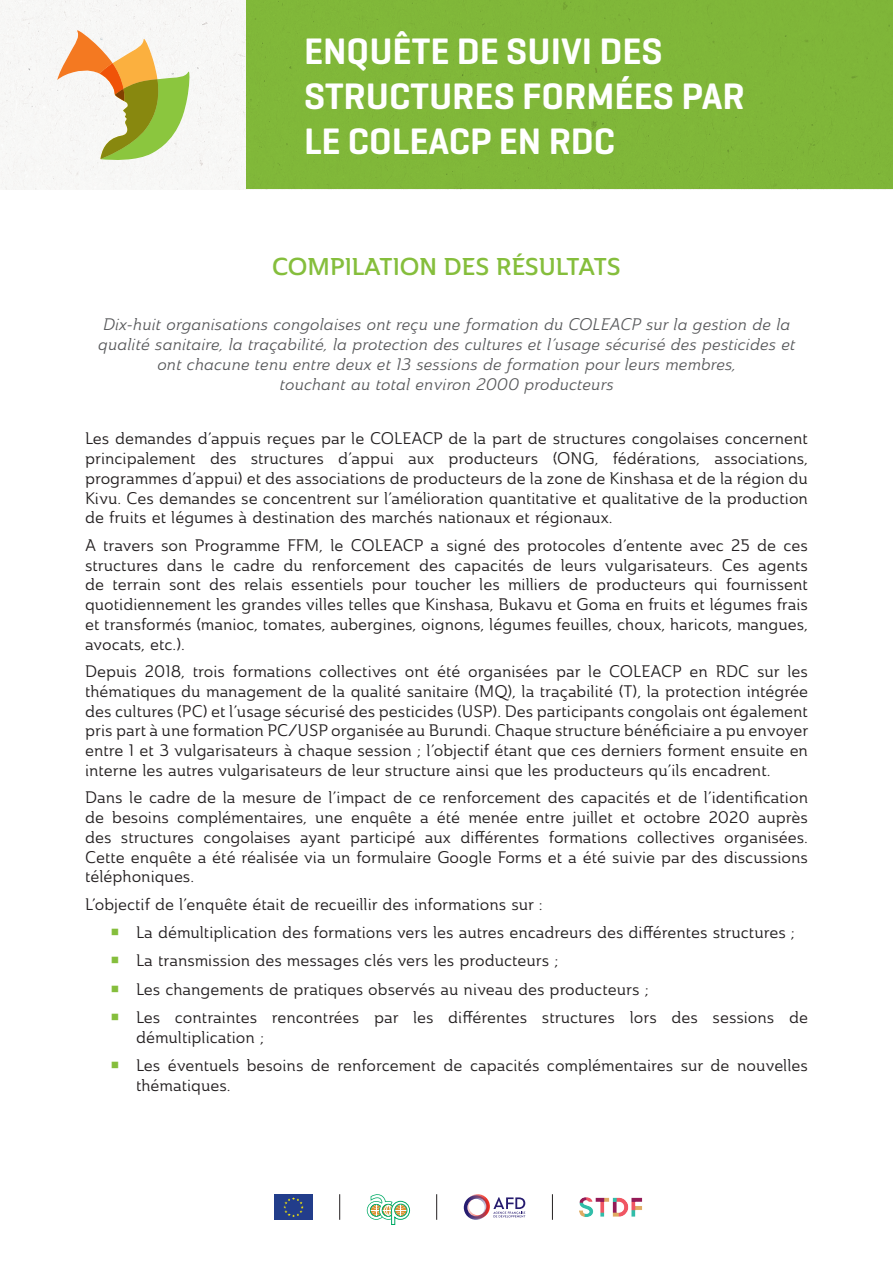
<style>
.page{position:relative;width:893px;height:1263px;background:#fff}
.page>*{position:absolute;margin:0;border:0;box-sizing:border-box;transform-origin:0 0}
.t1{font:600 37.5px/45px "Geogrotesque";color:#fff}
._1__Titre{font:24px "Ainslie Nor Dem";color:#85be3c}
.body{font:16.5px/19.8px "Ainslie Nor Reg";color:#231f20;text-align:justify}
.body-2{font:16.5px/19.8px "Ainslie Nor Reg It";color:#57585a;text-align:center}
</style>
<div class="page">
<div style="left:0;top:0;width:893px;height:189px;background:#f7f7f6"></div>
<div style="left:247px;top:0;width:646px;height:188px;background:#80b739"></div>
<svg style="left:57px;top:29px;width:132px;height:131px"></svg>
<svg style="left:464px;top:1194px;width:61px;height:26px"></svg>
<img style="left:274px;top:1194px;width:39px;height:26px">
<svg style="left:367px;top:1194px;width:43px;height:31px"></svg>
<svg style="left:436px;top:1194px;width:1px;height:26px"></svg>
<svg style="left:339px;top:1194px;width:1px;height:26px"></svg>
<svg style="left:552px;top:1194px;width:1px;height:26px"></svg>
<img style="left:579px;top:1197px;width:63px;height:20px">
<p class="t1" style="left:304px;top:28px;width:442px">ENQUÊTE DE SUIVI DES<br>STRUCTURES FORMÉES PAR</p>
<p class="t1" style="left:304px;top:118px;width:313px">LE COLEACP EN RDC</p>
<p class="_1__Titre" style="left:272px;top:251px;width:350px">COMPILATION DES RÉSULTATS</p>
<p class="body-2" style="left:98px;top:315px;width:699px">Dix-huit organisations congolaises ont reçu une formation du COLEACP sur la gestion de la qualité sanitaire, la traçabilité, la protection des cultures et l’usage sécurisé des pesticides et ont chacune tenu entre deux et 13 sessions de formation pour leurs membres,<br>touchant au total environ 2000 producteurs</p>
<p class="body" style="left:85px;top:428px;width:724px">Les demandes d’appuis reçues par le COLEACP de la part de structures congolaises concernent principalement des structures d’appui aux producteurs (ONG, fédérations, associations, programmes d’appui) et des associations de producteurs de la zone de Kinshasa et de la région du Kivu. Ces demandes se concentrent sur l’amélioration quantitative et qualitative de la production de fruits et légumes à destination des marchés nationaux et régionaux.</p>
<p class="body" style="left:85px;top:535px;width:724px">A travers son Programme FFM, le COLEACP a signé des protocoles d’entente avec 25 de ces structures dans le cadre du renforcement des capacités de leurs vulgarisateurs. Ces agents de terrain sont des relais essentiels pour toucher les milliers de producteurs qui fournissent quotidiennement les grandes villes telles que Kinshasa, Bukavu et Goma en fruits et légumes frais et transformés (manioc, tomates, aubergines, oignons, légumes feuilles, choux, haricots, mangues, avocats, etc.).</p>
<p class="body" style="left:85px;top:661px;width:725px">Depuis 2018, trois formations collectives ont été organisées par le COLEACP en RDC sur les thématiques du management de la qualité sanitaire (MQ), la traçabilité (T), la protection intégrée des cultures (PC) et l’usage sécurisé des pesticides (USP). Des participants congolais ont également pris part à une formation PC/USP organisée au Burundi. Chaque structure bénéficiaire a pu envoyer entre 1 et 3 vulgarisateurs à chaque session ; l’objectif étant que ces derniers forment ensuite en interne les autres vulgarisateurs de leur structure ainsi que les producteurs qu’ils encadrent.</p>
<p class="body" style="left:85px;top:787px;width:724px">Dans le cadre de la mesure de l’impact de ce renforcement des capacités et de l’identification de besoins complémentaires, une enquête a été menée entre juillet et octobre 2020 auprès des structures congolaises ayant participé aux différentes formations collectives organisées.<br>Cette enquête a été réalisée via un formulaire Google Forms et a été suivie par des discussions téléphoniques.</p>
<p class="body" style="left:85px;top:894px;width:459px">L’objectif de l’enquête était de recueillir des informations sur :</p>
<p class="body" style="left:136px;top:922px;width:660px">La démultiplication des formations vers les autres encadreurs des différentes structures ;</p>
<p class="body" style="left:136px;top:950px;width:424px">La transmission des messages clés vers les producteurs ;</p>
<p class="body" style="left:136px;top:979px;width:514px">Les changements de pratiques observés au niveau des producteurs ;</p>
<p class="body" style="left:136px;top:1007px;width:673px">Les contraintes rencontrées par les différentes structures lors des sessions de démultiplication ;</p>
<p class="body" style="left:136px;top:1055px;width:673px">Les éventuels besoins de renforcement de capacités complémentaires sur de nouvelles thématiques.</p>
</div>
